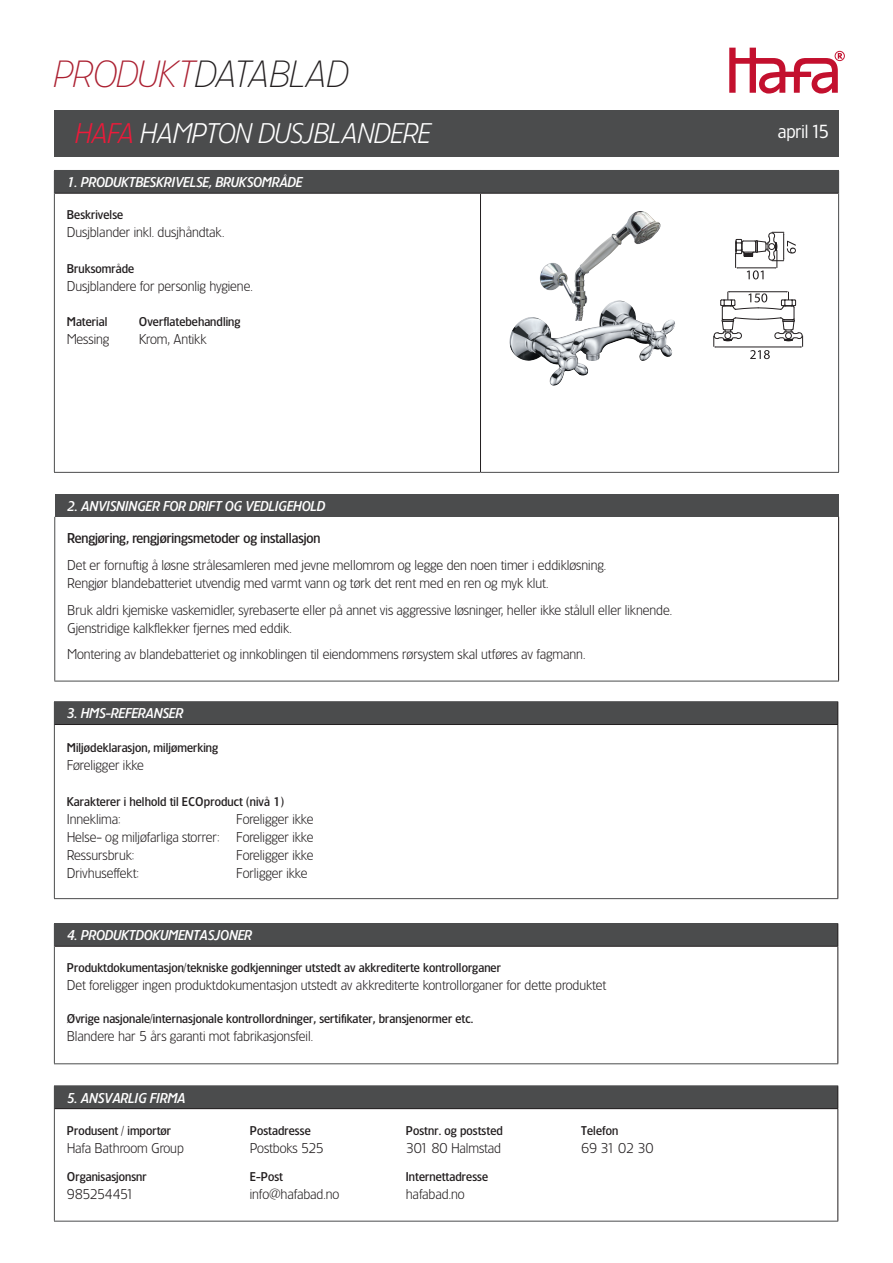
<style>
.page{position:relative;width:893px;height:1263px;background:#fff}
.page>*{position:absolute;margin:0;border:0;box-sizing:border-box;transform-origin:0 0}
.t1{font:36px "Hafa 4 ever Xt Lt It";color:#231f20}
.t2{font:27px "Hafa 4 ever Lt It";color:#fff}
.t3{font:18px "Hafa 4 ever Rg";color:#fff}
.Brödtext_8_12{font:13.5px/18px "Hafa 4 ever Lt";color:#231f20}
.Brödtext_8_12-2{font:13.5px "Hafa 4 ever Md It";letter-spacing:.01em;color:#fff}
.Brödtext_8_12-3{font:13.5px "Hafa 4 ever Md";color:#231f20}
.Brödtext_8_12-4{font:13.5px "Hafa 4 ever Lt";letter-spacing:-.035em;color:#231f20}
.Brödtext_8_12-5{font:12px "Hafa 4 ever Md";letter-spacing:.01em;color:#231f20}
.s1{color:#ab2031}
.s2{color:#ed1a3a}
.s3{color:#4b4c4d}
</style>
<div class="page">
<div style="left:54px;top:111px;width:785px;height:46px;background:#4b4c4d"></div>
<svg style="left:729px;top:48px;width:116px;height:46px"></svg>
<div style="left:54px;top:170px;width:785px;height:23px;background:#4b4c4d"></div>
<hr style="left:54px;top:193px;width:1px;height:279px;background:#4b4c4d">
<hr style="left:838px;top:193px;width:1px;height:279px;background:#4b4c4d">
<hr style="left:54px;top:472px;width:426px;height:1px;background:#4b4c4d">
<hr style="left:480px;top:472px;width:359px;height:1px;background:#4b4c4d">
<hr style="left:55px;top:193px;width:425px;height:1px;background:#231f20">
<hr style="left:480px;top:193px;width:358px;height:1px;background:#231f20">
<hr style="left:480px;top:194px;width:1px;height:278px;background:#231f20">
<div style="left:54px;top:702px;width:784px;height:22px;background:#4b4c4d"></div>
<hr style="left:54px;top:701px;width:784px;height:1px;background:#4b4c4d">
<hr style="left:54px;top:724px;width:1px;height:174px;background:#4b4c4d">
<hr style="left:54px;top:898px;width:784px;height:1px;background:#4b4c4d">
<svg style="left:837px;top:702px;width:1px;height:22px"></svg>
<hr style="left:55px;top:724px;width:783px;height:1px;background:#231f20">
<hr style="left:837px;top:725px;width:1px;height:173px;background:#231f20">
<div style="left:54px;top:923px;width:784px;height:23px;background:#4b4c4d"></div>
<hr style="left:54px;top:946px;width:1px;height:117px;background:#4b4c4d">
<hr style="left:54px;top:1063px;width:784px;height:1px;background:#4b4c4d">
<svg style="left:837px;top:924px;width:1px;height:22px"></svg>
<hr style="left:55px;top:946px;width:783px;height:1px;background:#231f20">
<hr style="left:837px;top:947px;width:1px;height:116px;background:#231f20">
<div style="left:54px;top:1086px;width:784px;height:23px;background:#4b4c4d"></div>
<hr style="left:54px;top:1085px;width:784px;height:1px;background:#4b4c4d">
<hr style="left:54px;top:1109px;width:1px;height:112px;background:#4b4c4d">
<hr style="left:54px;top:1221px;width:784px;height:1px;background:#4b4c4d">
<svg style="left:837px;top:1086px;width:1px;height:22px"></svg>
<hr style="left:55px;top:1108px;width:783px;height:1px;background:#231f20">
<hr style="left:837px;top:1109px;width:1px;height:112px;background:#231f20">
<div style="left:55px;top:494px;width:784px;height:23px;background:#4b4c4d"></div>
<hr style="left:54px;top:517px;width:1px;height:164px;background:#4b4c4d">
<hr style="left:54px;top:681px;width:785px;height:1px;background:#4b4c4d">
<hr style="left:838px;top:517px;width:1px;height:164px;background:#231f20">
<img style="left:509px;top:317px;width:166px;height:69px">
<img style="left:540px;top:212px;width:107px;height:109px">
<svg style="left:735px;top:232px;width:61px;height:47px"></svg>
<svg style="left:713px;top:291px;width:90px;height:68px"></svg>
<h1 class="t1" style="left:54px;top:54px;width:296px"><span class="s1">PRODUKT</span>DATABLAD</h1>
<p class="t2" style="left:75px;top:118px;width:357px"><span class="s2">HAFA</span> HAMPTON DUSJBLANDERE</p>
<h3 class="t3" style="left:778px;top:121px;width:53px">april 15</h3>
<p class="Brödtext_8_12-2" style="left:67px;top:174px;width:237px">1. PRODUKTBESKRIVELSE, BRUKSOMRÅDE</p>
<p class="Brödtext_8_12-5" style="left:67px;top:208px;width:58px">Beskrivelse</p>
<p class="Brödtext_8_12" style="left:67px;top:223px;width:159px">Dusjblander inkl. dusjhåndtak.</p>
<p class="Brödtext_8_12-5" style="left:67px;top:262px;width:69px">Bruksområde</p>
<p class="Brödtext_8_12" style="left:67px;top:277px;width:188px">Dusjblandere for personlig hygiene.</p>
<p class="Brödtext_8_12-5" style="left:67px;top:314px;width:42px">Material</p>
<p class="Brödtext_8_12-5" style="left:139px;top:314px;width:103px">Overflatebehandling</p>
<p class="Brödtext_8_12" style="left:67px;top:330px;width:44px">Messing</p>
<p class="Brödtext_8_12" style="left:139px;top:330px;width:69px">Krom, Antikk</p>
<p class="Brödtext_8_12-2" style="left:68px;top:498px;width:259px">2. ANVISNINGER FOR DRIFT OG VEDLIGEHOLD</p>
<p class="Brödtext_8_12-3" style="left:67px;top:530px;width:255px">Rengjøring, rengjøringsmetoder og installasjon</p>
<p class="Brödtext_8_12" style="left:67px;top:556px;width:541px">Det er fornuftig å løsne strålesamleren med jevne mellomrom og legge den noen timer i eddikløsning.<br>Rengjør blandebatteriet utvendig med varmt vann og tørk det rent med en ren og myk klut.</p>
<p class="Brödtext_8_12" style="left:67px;top:600px;width:607px">Bruk aldri kjemiske vaskemidler, syrebaserte eller på annet vis aggressive løsninger, heller ikke stålull eller liknende.<br>Gjenstridige kalkflekker fjernes med eddik.</p>
<p class="Brödtext_8_12" style="left:67px;top:645px;width:520px">Montering av blandebatteriet og innkoblingen til eiendommens rørsystem skal utføres av fagmann.</p>
<p class="Brödtext_8_12-2" style="left:67px;top:706px;width:118px">3. HMS-REFERANSER</p>
<p class="Brödtext_8_12-5" style="left:67px;top:740px;width:153px">Miljødeklarasjon, miljømerking</p>
<p class="Brödtext_8_12" style="left:67px;top:756px;width:79px">Føreligger ikke</p>
<p class="Brödtext_8_12-5" style="left:67px;top:794px;width:219px">Karakterer i helhold til ECOproduct (nivå 1)</p>
<p class="Brödtext_8_12" style="left:67px;top:810px;width:55px">Inneklima:</p>
<p class="Brödtext_8_12" style="left:236px;top:810px;width:79px">Foreligger ikke</p>
<p class="Brödtext_8_12" style="left:67px;top:828px;width:248px">Helse- og miljøfarliga storrer: Foreligger ikke</p>
<p class="Brödtext_8_12" style="left:67px;top:846px;width:69px">Ressursbruk:</p>
<p class="Brödtext_8_12" style="left:236px;top:846px;width:79px">Foreligger ikke</p>
<p class="Brödtext_8_12" style="left:67px;top:864px;width:74px">Drivhuseffekt:</p>
<p class="Brödtext_8_12" style="left:236px;top:864px;width:73px">Forligger ikke</p>
<p class="Brödtext_8_12-2" style="left:67px;top:927px;width:314px">4. PRODUKTDOKUMENTASJONER <span class="s3">OG OFFENTLIGE KRAV</span></p>
<p class="Brödtext_8_12-5" style="left:67px;top:961px;width:436px">Produktdokumentasjon/tekniske godkjenninger utstedt av akkrediterte kontrollorganer</p>
<p class="Brödtext_8_12" style="left:67px;top:976px;width:541px">Det foreligger ingen produktdokumentasjon utstedt av akkrediterte kontrollorganer for dette produktet</p>
<p class="Brödtext_8_12-5" style="left:67px;top:1012px;width:408px">Øvrige nasjonale/internasjonale kontrollordninger, sertifikater, bransjenormer etc.</p>
<p class="Brödtext_8_12" style="left:67px;top:1027px;width:248px">Blandere har 5 års garanti mot fabrikasjonsfeil.</p>
<p class="Brödtext_8_12-2" style="left:67px;top:1090px;width:120px">5. ANSVARLIG FIRMA</p>
<p class="Brödtext_8_12-5" style="left:67px;top:1123px;width:106px">Produsent / importør</p>
<p class="Brödtext_8_12-5" style="left:250px;top:1123px;width:62px">Postadresse</p>
<p class="Brödtext_8_12-5" style="left:406px;top:1123px;width:99px">Postnr. og poststed</p>
<p class="Brödtext_8_12-5" style="left:581px;top:1123px;width:39px">Telefon</p>
<p class="Brödtext_8_12" style="left:67px;top:1139px;width:119px">Hafa Bathroom Group</p>
<p class="Brödtext_8_12" style="left:250px;top:1139px;width:76px">Postboks 525</p>
<p class="Brödtext_8_12" style="left:406px;top:1139px;width:97px">301 80 Halmstad</p>
<p class="Brödtext_8_12" style="left:581px;top:1139px;width:74px">69 31 02 30</p>
<p class="Brödtext_8_12-5" style="left:67px;top:1170px;width:81px">Organisasjonsnr</p>
<p class="Brödtext_8_12-5" style="left:250px;top:1170px;width:35px">E-Post</p>
<p class="Brödtext_8_12-5" style="left:406px;top:1170px;width:84px">Internettadresse</p>
<p class="Brödtext_8_12-4" style="left:67px;top:1187px;width:69px">985254451</p>
<p class="Brödtext_8_12" style="left:250px;top:1185px;width:91px">info@hafabad.no</p>
<p class="Brödtext_8_12" style="left:406px;top:1185px;width:60px">hafabad.no</p>
</div>
